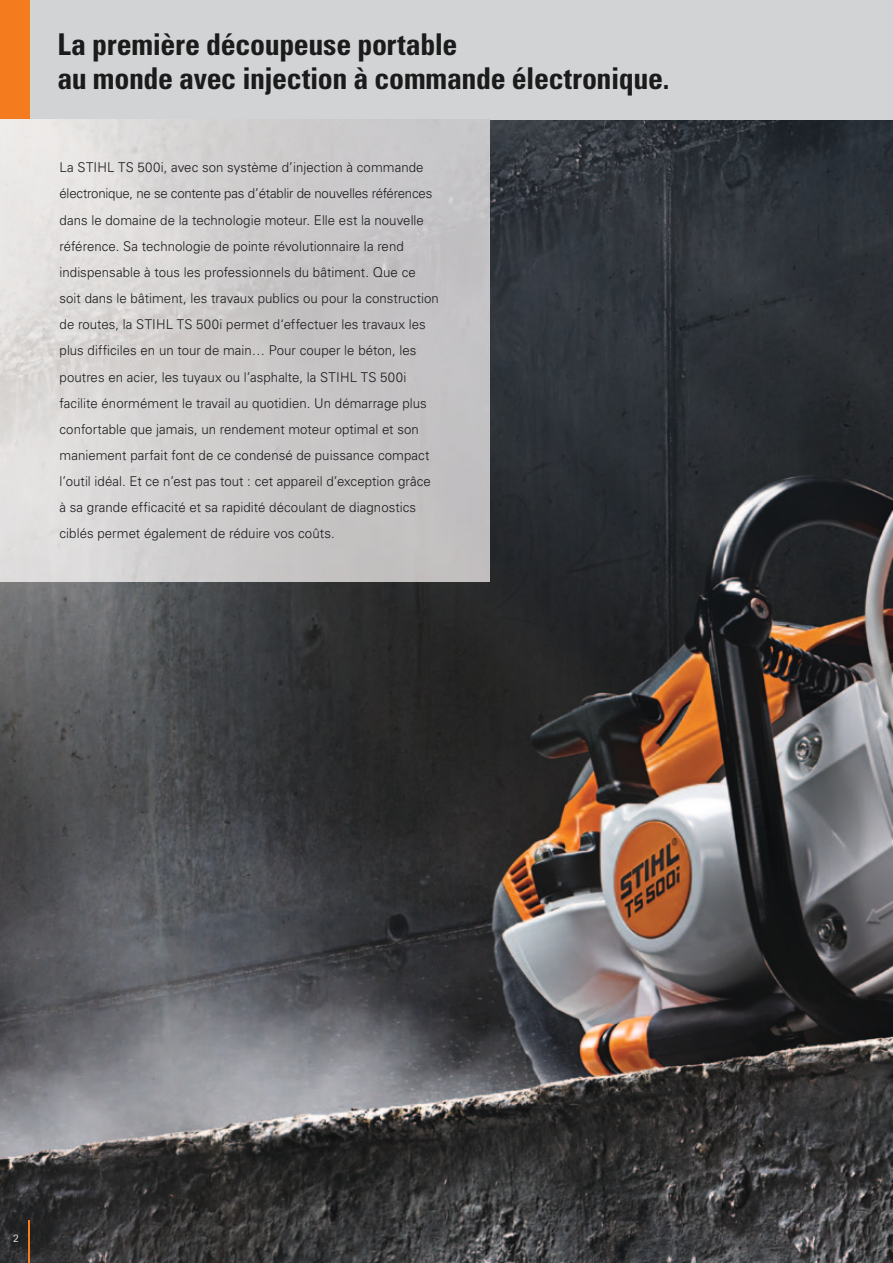
<style>
.page{position:relative;width:893px;height:1263px;background:#fff}
.page>*{position:absolute;margin:0;border:0;box-sizing:border-box;transform-origin:0 0}
.t1{font:700 condensed 30px/34.5px "Univers";letter-spacing:-.015em;color:#1c1b1c}
.t2{font:300 13.5px/26.1px "Univers";letter-spacing:.005em;color:#1c1b1c}
.t3{font:300 10.5px "Univers";color:#fff}
</style>
<div class="page">
<img style="left:0;top:119px;width:893px;height:1144px">
<div style="left:0;top:0;width:893px;height:119px;background:#d1d3d5"></div>
<div style="left:0;top:0;width:30px;height:119px;background:#f47b1e"></div>
<img style="left:0;top:119px;width:489px;height:463px">
<hr style="left:28px;top:1220px;width:2px;height:43px;background:#f47b1e">
<h1 class="t1" style="left:57px;top:27px;width:613px">La première découpeuse portable<br>au monde avec injection à commande électronique.</h1>
<p class="t2" style="left:60px;top:154px;width:381px">La STIHL TS 500i, avec son système d’injection à commande électronique, ne se contente pas d’établir de nouvelles références dans le domaine de la technologie moteur. Elle est la nouvelle référence. Sa technologie de pointe révolutionnaire la rend indispensable à tous les professionnels du bâtiment. Que ce soit dans le bâtiment, les travaux publics ou pour la construction de routes, la STIHL TS 500i permet d‘effectuer les travaux les plus difficiles en un tour de main… Pour couper le béton, les poutres en acier, les tuyaux ou l’asphalte, la STIHL TS 500i facilite énormément le travail au quotidien. Un démarrage plus confortable que jamais, un rendement moteur optimal et son maniement parfait font de ce condensé de puissance compact l’outil idéal. Et ce n’est pas tout : cet appareil d’exception grâce à sa grande efficacité et sa rapidité découlant de diagnostics ciblés permet également de réduire vos coûts.</p>
<p class="t3" style="left:13px;top:1231px;width:7px">2</p>
</div>
